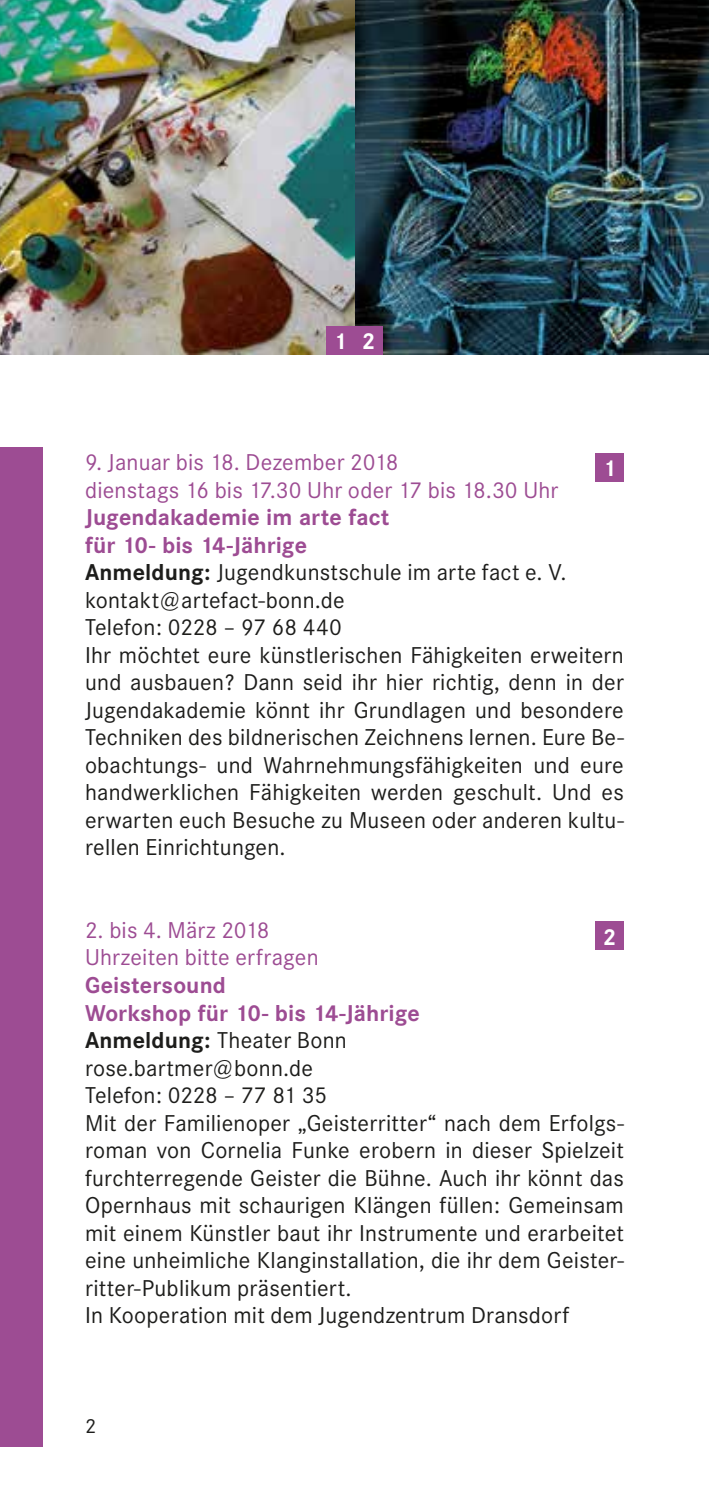
<style>
.page{position:relative;width:709px;height:1489px;background:#fff}
.page>*{position:absolute;margin:0;border:0;box-sizing:border-box;transform-origin:0 0}
.t1{font:22.5px/27.5px "Corporate SBQ";letter-spacing:.01em;color:#1d1d1b}
.t2{font:22.5px/27.5px "Corporate SBQ";letter-spacing:.01em;color:#9d4c93}
.t3{font:700 22.5px "Corporate SBQ";color:#fff}
.t4{font:20px "Corporate SBQ";color:#1d1d1b}
.s1{font-weight:700;color:#9d4c93}
.s2{font-weight:700}
</style>
<div class="page">
<div style="left:0;top:446px;width:43px;height:1000px;background:#9d4c93"></div>
<img style="left:0;top:0;width:709px;height:354px">
<div style="left:326px;top:326px;width:28px;height:28px;background:#9d4c93"></div>
<div style="left:595px;top:453px;width:29px;height:28px;background:#9d4c93"></div>
<div style="left:354px;top:326px;width:29px;height:28px;background:#9d4c93"></div>
<div style="left:595px;top:921px;width:29px;height:29px;background:#9d4c93"></div>
<p class="t3" style="left:333px;top:327px;width:15px">1</p>
<p class="t3" style="left:362px;top:327px;width:15px">2</p>
<p class="t2" style="left:85px;top:449px;width:475px">9. Januar bis 18. Dezember 2018<br>dienstags 16 bis 17.30 Uhr oder 17 bis 18.30 Uhr</p>
<p class="t1" style="left:85px;top:504px;width:540px"><span class="s1">Jugendakademie im arte fact<br>für 10- bis 14-Jährige<br></span><span class="s2">Anmeldung:</span> Jugendkunstschule im arte fact e. V. kontakt@artefact-bonn.de<br>Telefon: 0228 – 97 68 440<br>Ihr möchtet eure künstlerischen Fähigkeiten erweitern und ausbauen? Dann seid ihr hier richtig, denn in der Jugendakademie könnt ihr Grundlagen und besondere Techniken des bildnerischen Zeichnens lernen. Eure Be&shy;obachtungs- und Wahrnehmungsfähigkeiten und eure handwerklichen Fähigkeiten werden geschult. Und es erwarten euch Besuche zu Museen oder anderen kultu&shy;rellen Einrichtungen.</p>
<p class="t3" style="left:603px;top:454px;width:15px">1</p>
<p class="t2" style="left:85px;top:916px;width:235px">2. bis 4. März 2018<br>Uhrzeiten bitte erfragen</p>
<p class="t1" style="left:85px;top:971px;width:540px"><span class="s1">Geistersound<br>Workshop für 10- bis 14-Jährige<br></span><span class="s2">Anmeldung:</span> Theater Bonn<br>rose.bartmer@bonn.de<br>Telefon: 0228 – 77 81 35<br>Mit der Familienoper „Geisterritter“ nach dem Erfolgs&shy;roman von Cornelia Funke erobern in dieser Spielzeit furchterregende Geister die Bühne. Auch ihr könnt das Opernhaus mit schaurigen Klängen füllen: Gemeinsam mit einem Künstler baut ihr Instrumente und erarbeitet eine unheimliche Klanginstallation, die ihr dem Geister&shy;ritter-Publikum präsentiert.<br>In Kooperation mit dem Jugendzentrum Dransdorf</p>
<p class="t3" style="left:603px;top:922px;width:15px">2</p>
<p class="t4" style="left:85px;top:1413px;width:13px">2</p>
</div>
